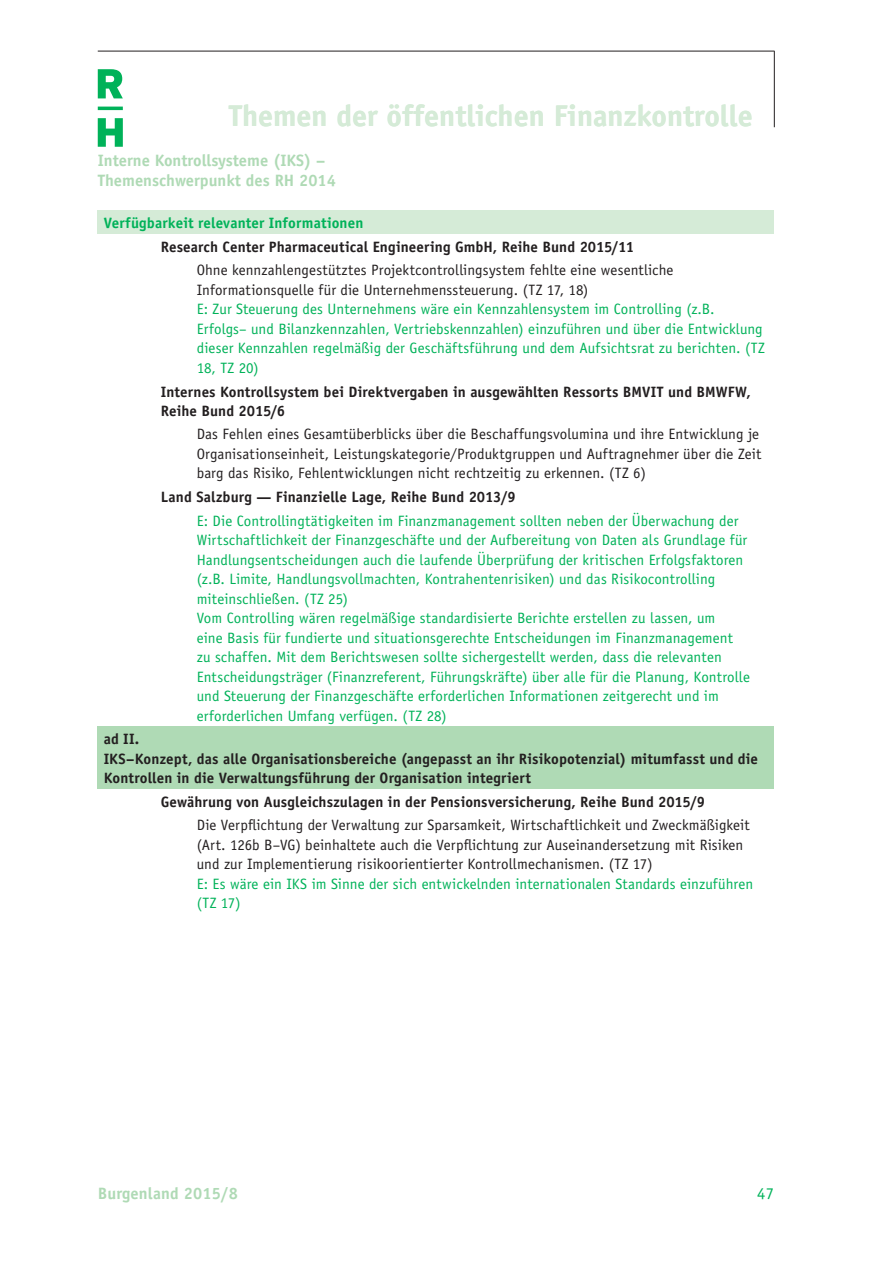
<style>
.page{position:relative;width:893px;height:1263px;background:#fff}
.page>*{position:absolute;margin:0;border:0;box-sizing:border-box;transform-origin:0 0}
.t1{font:700 30px "Officina Sans";color:#d5ebd7}
.t2{font:700 16.5px/19.8px "Officina Sans";color:#afdab5}
.t3{font:16.5px "Officina Sans";color:#00b259}
.t4{font:15px/19.5px "Officina Sans";letter-spacing:.005em;color:#00b259}
.t5{font:15px/19.5px "Officina Sans";letter-spacing:.005em;color:#231f20}
.t6{font:700 15px/19.5px "Officina Sans";letter-spacing:.005em;color:#231f20}
.t7{font:700 15px "Officina Sans";letter-spacing:.005em;color:#00b259}
</style>
<div class="page">
<hr style="left:98px;top:51px;width:676px;height:1px;background:#231f20">
<hr style="left:774px;top:51px;width:1px;height:76px;background:#231f20">
<svg style="left:98px;top:69px;width:25px;height:78px"></svg>
<div style="left:98px;top:211px;width:676px;height:23px;background:#d5ebd7"></div>
<div style="left:98px;top:727px;width:676px;height:62px;background:#afdab5"></div>
<h1 class="t1" style="left:229px;top:104px;width:525px">Themen der öffentlichen Finanzkontrolle</h1>
<p class="t2" style="left:98px;top:152px;width:240px">Interne Kontrollsysteme (IKS) –<br>Themenschwerpunkt des RH 2014</p>
<p class="t7" style="left:104px;top:217px;width:261px">Verfügbarkeit relevanter Informationen</p>
<p class="t6" style="left:161px;top:239px;width:475px">Research Center Pharmaceutical Engineering GmbH, Reihe Bund 2015/11</p>
<p class="t5" style="left:197px;top:262px;width:478px">Ohne kennzahlengestütztes Projektcontrollingsystem fehlte eine wesentliche<br>Informationsquelle für die Unternehmenssteuerung. (TZ 17, 18)</p>
<p class="t4" style="left:197px;top:301px;width:569px">E: Zur Steuerung des Unternehmens wäre ein Kennzahlensystem im Controlling (z.B.<br>Erfolgs– und Bilanzkennzahlen, Vertriebskennzahlen) einzuführen und über die Entwicklung dieser Kennzahlen regelmäßig der Geschäftsführung und dem Aufsichtsrat zu berichten. (TZ 18, TZ 20)</p>
<p class="t6" style="left:161px;top:383px;width:592px">Internes Kontrollsystem bei Direktvergaben in ausgewählten Ressorts BMVIT und BMWFW,<br>Reihe Bund 2015/6</p>
<p class="t5" style="left:197px;top:426px;width:566px">Das Fehlen eines Gesamtüberblicks über die Beschaffungsvolumina und ihre Entwicklung je<br>Organisationseinheit, Leistungskategorie/Produktgruppen und Auftragnehmer über die Zeit barg das Risiko, Fehlentwicklungen nicht rechtzeitig zu erkennen. (TZ 6)</p>
<p class="t6" style="left:161px;top:489px;width:356px">Land Salzburg — Finanzielle Lage, Reihe Bund 2013/9</p>
<p class="t4" style="left:197px;top:512px;width:555px">E: Die Controllingtätigkeiten im Finanzmanagement sollten neben der Überwachung der Wirtschaftlichkeit der Finanzgeschäfte und der Aufbereitung von Daten als Grundlage für Handlungsentscheidungen auch die laufende Überprüfung der kritischen Erfolgsfaktoren (z.B. Limite, Handlungsvollmachten, Kontrahentenrisiken) und das Risikocontrolling miteinschließen. (TZ 25)<br>Vom Controlling wären regelmäßige standardisierte Berichte erstellen zu lassen, um<br>eine Basis für fundierte und situationsgerechte Entscheidungen im Finanzmanagement zu schaffen. Mit dem Berichtswesen sollte sichergestellt werden, dass die relevanten Entscheidungsträger (Finanzreferent, Führungskräfte) über alle für die Planung, Kontrolle und Steuerung der Finanzgeschäfte erforderlichen Informationen zeitgerecht und im erforderlichen Umfang verfügen. (TZ 28)</p>
<p class="t6" style="left:104px;top:731px;width:656px">ad II.<br>IKS–Konzept, das alle Organisationsbereiche (angepasst an ihr Risikopotenzial) mitumfasst und die<br>Kontrollen in die Verwaltungsführung der Organisation integriert</p>
<p class="t6" style="left:161px;top:794px;width:546px">Gewährung von Ausgleichszulagen in der Pensionsversicherung, Reihe Bund 2015/9</p>
<p class="t5" style="left:197px;top:817px;width:554px">Die Verpflichtung der Verwaltung zur Sparsamkeit, Wirtschaftlichkeit und Zweckmäßigkeit (Art. 126b B–VG) beinhaltete auch die Verpflichtung zur Auseinandersetzung mit Risiken und zur Implementierung risikoorientierter Kontrollmechanismen. (TZ 17)</p>
<p class="t4" style="left:197px;top:875px;width:558px">E: Es wäre ein IKS im Sinne der sich entwickelnden internationalen Standards einzuführen (TZ 17)</p>
<p class="t2" style="left:98px;top:1185px;width:142px">Burgenland 2015/8</p>
<p class="t3" style="left:757px;top:1187px;width:18px">47</p>
</div>
